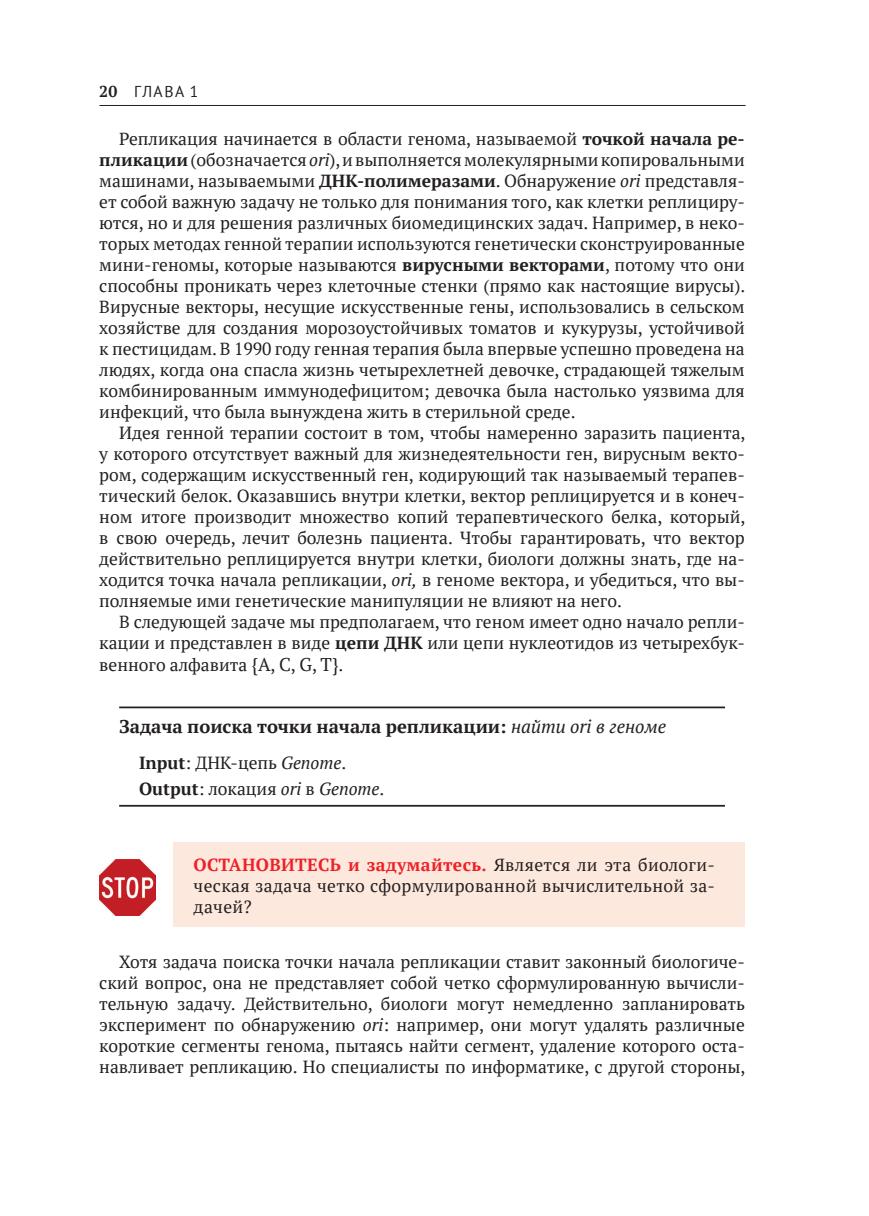
<style>
.page{position:relative;width:869px;height:1216px;background:#fff}
.page>*{position:absolute;margin:0;border:0;box-sizing:border-box;transform-origin:0 0}
.t1{font:700 18.38px "PT Serif";color:#231f20}
.t2{font:17.5px/21px "PT Serif";color:#231f20;text-align:justify}
.t3{font:15.75px "PT Sans";letter-spacing:.095em;color:#231f20}
.s1{font-family:"PT Serif";font-weight:700}
.s2{font-weight:700}
.s3{font-style:italic}
.s4{font-size:18.38px}
.s5{font-weight:400;font-style:italic}
.s6{font-weight:700;color:#ee2026}
</style>
<div class="page">
<hr style="left:100px;top:105px;width:645px;height:1px;background:#231f20">
<hr style="left:119px;top:706px;width:605px;height:2px;background:#231f20">
<hr style="left:119px;top:804px;width:605px;height:2px;background:#231f20">
<div style="left:174px;top:842px;width:570px;height:84px;background:#fde8dd"></div>
<img style="left:99px;top:859px;width:56px;height:56px">
<p class="t3" style="left:99px;top:82px;width:101px"><span class="s1">20</span> Глава 1</p>
<p class="t2" style="left:119px;top:128px;width:627px">Репликация начинается в области генома, называемой <span class="s2">точкой начала ре-</span></p>
<p class="t2" style="left:99px;top:149px;width:646px"><span class="s2">пликации</span> (обозначается <span class="s3">ori</span>), и выполняется молекулярными копировальными</p>
<p class="t2" style="left:99px;top:170px;width:646px">машинами, называемыми <span class="s2">ДНК-полимеразами</span>. Обнаружение <span class="s3">ori</span> представля-</p>
<p class="t2" style="left:99px;top:191px;width:646px">ет собой важную задачу не только для понимания того, как клетки реплициру-</p>
<p class="t2" style="left:99px;top:212px;width:646px">ются, но и для решения различных биомедицинских задач. Например, в неко-</p>
<p class="t2" style="left:99px;top:233px;width:646px">торых методах генной терапии используются генетически сконструированные</p>
<p class="t2" style="left:99px;top:254px;width:646px">мини-геномы, которые называются <span class="s2">вирусными векторами</span>, потому что они</p>
<p class="t2" style="left:99px;top:275px;width:647px">способны проникать через клеточные стенки (прямо как настоящие вирусы).</p>
<p class="t2" style="left:99px;top:296px;width:646px">Вирусные векторы, несущие искусственные гены, использовались в сельском</p>
<p class="t2" style="left:99px;top:317px;width:646px">хозяйстве для создания морозоустойчивых томатов и кукурузы, устойчивой</p>
<p class="t2" style="left:99px;top:338px;width:646px">к пестицидам. В 1990 году генная терапия была впервые успешно проведена на</p>
<p class="t2" style="left:99px;top:359px;width:646px">людях, когда она спасла жизнь четырехлетней девочке, страдающей тяжелым</p>
<p class="t2" style="left:99px;top:380px;width:646px">комбинированным иммунодефицитом; девочка была настолько уязвима для</p>
<p class="t2" style="left:99px;top:401px;width:477px">инфекций, что была вынуждена жить в стерильной среде.</p>
<p class="t2" style="left:119px;top:422px;width:627px">Идея генной терапии состоит в том, чтобы намеренно заразить пациента,</p>
<p class="t2" style="left:99px;top:443px;width:646px">у которого отсутствует важный для жизнедеятельности ген, вирусным векто-</p>
<p class="t2" style="left:99px;top:464px;width:646px">ром, содержащим искусственный ген, кодирующий так называемый терапев-</p>
<p class="t2" style="left:99px;top:485px;width:646px">тический белок. Оказавшись внутри клетки, вектор реплицируется и в конеч-</p>
<p class="t2" style="left:99px;top:506px;width:647px">ном итоге производит множество копий терапевтического белка, который,</p>
<p class="t2" style="left:99px;top:527px;width:646px">в свою очередь, лечит болезнь пациента. Чтобы гарантировать, что вектор</p>
<p class="t2" style="left:99px;top:548px;width:646px">действительно реплицируется внутри клетки, биологи должны знать, где на-</p>
<p class="t2" style="left:99px;top:569px;width:646px">ходится точка начала репликации, <span class="s3">ori,</span> в геноме вектора, и убедиться, что вы-</p>
<p class="t2" style="left:99px;top:590px;width:524px">полняемые ими генетические манипуляции не влияют на него.</p>
<p class="t2" style="left:119px;top:611px;width:627px">В следующей задаче мы предполагаем, что геном имеет одно начало репли-</p>
<p class="t2" style="left:99px;top:632px;width:646px">кации и представлен в виде <span class="s2">цепи ДНК</span> или цепи нуклеотидов из четырехбук-</p>
<p class="t2" style="left:99px;top:654px;width:245px">венного алфавита <span class="s4">{A</span>, <span class="s4">C</span>, <span class="s4">G</span>, <span class="s4">T}</span>.</p>
<p class="t1" style="left:119px;top:714px;width:548px">Задача поиска точки начала репликации: <span class="s5">найти ori в геноме</span></p>
<p class="t2" style="left:139px;top:749px;width:247px;line-height:25.9px"><span class="s2">Input</span>: ДНК-цепь <span class="s3">Genome</span>.<br><span class="s2">Output</span>: локация <span class="s3">ori</span> в <span class="s3">Genome</span>.</p>
<p class="t2" style="left:193px;top:853px;width:522px"><span class="s6">ОСТАНОВИТЕСЬ и задумайтесь.</span> Является ли эта биологи&shy;ческая задача четко сформулированной вычислительной за&shy;дачей?</p>
<p class="t2" style="left:99px;top:951px;width:647px;text-indent:20px">Хотя задача поиска точки начала репликации ставит законный биологиче&shy;ский вопрос, она не представляет собой четко сформулированную вычисли&shy;тельную задачу. Действительно, биологи могут немедленно запланировать эксперимент по обнаружению <span class="s3">ori</span>: например, они могут удалять различные короткие сегменты генома, пытаясь найти сегмент, удаление которого оста&shy;навливает репликацию. Но специалисты по информатике, с другой стороны,</p>
</div>
